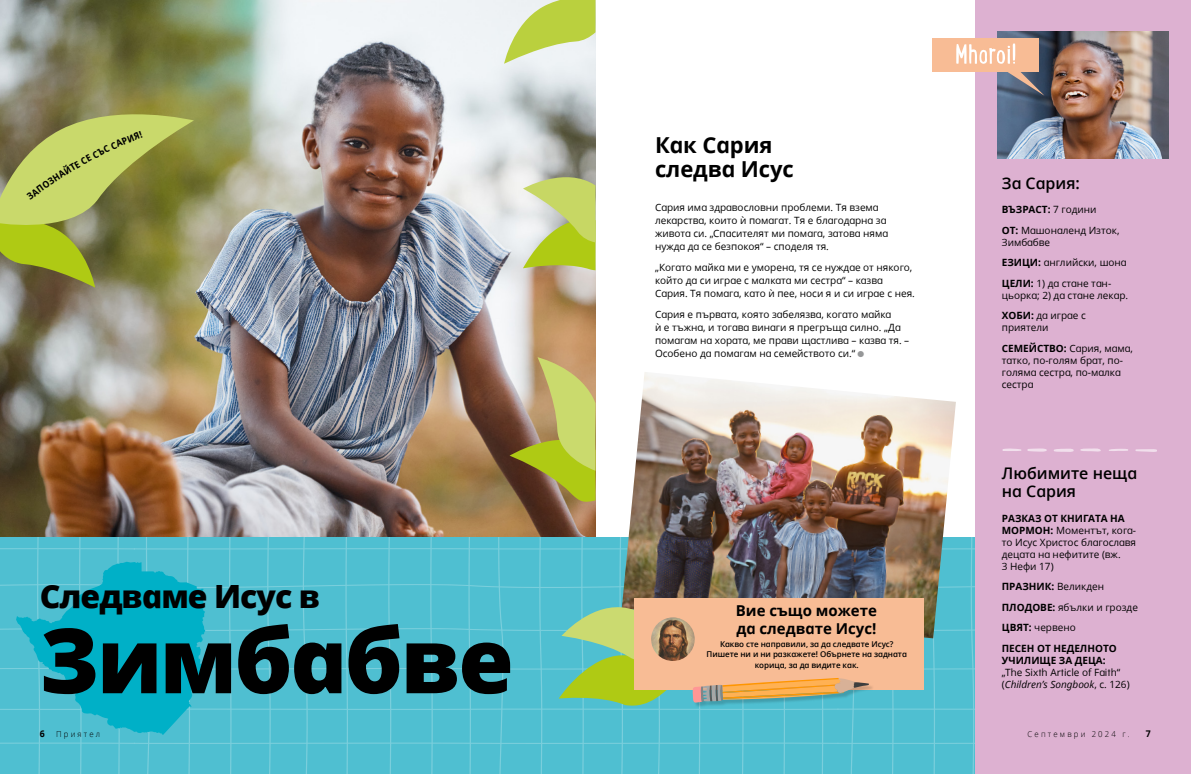
<style>
.page{position:relative;width:1191px;height:774px;background:#fff}
.page>*{position:absolute;margin:0;border:0;box-sizing:border-box;transform-origin:0 0}
.t1{font:800 90px "Dots Solidlds Lat";letter-spacing:-.03em;color:#000}
.t2{font:800 32px "Dots Solidlds Lat";letter-spacing:-.03em;color:#000}
.t3{font:700 22px/24px "Dots Solidlds Lat";letter-spacing:-.005em;color:#000}
.t4{font:600 16px/18px "Dots Solidlds Lat";color:#000}
.t5{font:700 15px/18px "Dots Solidlds Lat";color:#000}
.p2_10_15_Dots{font:10px/13.2px "Dots Solidlds Lat";color:#000}
.p2_10_12_Dots{font:10px/12px "Dots Solidlds Lat";color:#000}
.p2_10_12_Dots-2{font:700 10px "Dots Solidlds Lat";color:#000}
.t6{font:700 9.2px "Dots Solidlds Lat";color:#000;scale:.95 1}
.t7{font:300 8.2px "Dots Solidlds Lat";letter-spacing:.28em;color:#000;scale:.95 1}
.t8{font:600 8px/10.5px "Dots Solidlds Lat";letter-spacing:-.005em;color:#000;text-align:center}
.s1{font-family:"Ding P Ilds Dpi";font-size:8.5px;color:#969798}
.s2{font-weight:400}
.s3{font-weight:700}
.s4{font-style:italic}
</style>
<div class="page">
<img style="left:0;top:0;width:595px;height:537px">
<svg style="left:205px;top:537px;width:487px;height:237px;background:#51bfd1"></svg>
<div style="left:975px;top:0;width:216px;height:774px;background:#ddb1d1"></div>
<img style="left:998px;top:31px;width:170px;height:128px">
<svg style="left:1002px;top:448px;width:19px;height:3px"></svg>
<svg style="left:1027px;top:448px;width:20px;height:4px"></svg>
<svg style="left:1054px;top:448px;width:20px;height:4px"></svg>
<svg style="left:1080px;top:448px;width:21px;height:4px"></svg>
<svg style="left:1109px;top:449px;width:19px;height:2px"></svg>
<svg style="left:1135px;top:449px;width:22px;height:3px"></svg>
<img style="left:622px;top:372px;width:334px;height:233px">
<svg style="left:0;top:537px;width:205px;height:237px;background:#2eb9cd"></svg>
<div style="left:932px;top:38px;width:107px;height:34px;background:#f8bc95"></div>
<svg style="left:956px;top:43px;width:88px;height:53px"></svg>
<svg style="left:558px;top:605px;width:115px;height:104px;background:#8ec97c"></svg>
<svg style="left:523px;top:168px;width:72px;height:102px;background:#c3d076"></svg>
<svg style="left:509px;top:357px;width:86px;height:146px;background:#aca558"></svg>
<svg style="left:504px;top:0;width:91px;height:64px;background:#d0de8e"></svg>
<div style="left:634px;top:598px;width:290px;height:91px;background:#f8bc95"></div>
<svg style="left:692px;top:537px;width:283px;height:237px"></svg>
<img style="left:651px;top:617px;width:43px;height:44px;border-radius:22px">
<svg style="left:0;top:102px;width:194px;height:186px;background:#989e4b"></svg>
<p class="t2" style="left:40px;top:572px;width:282px">Следваме Исус в</p>
<p class="t1" style="left:40px;top:592px;width:476px">Зимбабве</p>
<p class="t3" style="left:655px;top:133px;width:140px">Как Сария следва Исус</p>
<p class="p2_10_15_Dots" style="left:655px;top:200px;width:234px">Сария има здравословни проблеми. Тя взема лекарства, които ѝ помагат. Тя е благодарна за живота си. „Спасителят ми помага, затова няма нужда да се безпокоя“ – споделя тя.</p>
<p class="p2_10_15_Dots" style="left:655px;top:261px;width:261px">„Когато майка ми е уморена, тя се нуждае от някого, който да си играе с малката ми сестра“ – казва<br>Сария. Тя помага, като ѝ пее, носи я и си играе с нея.</p>
<p class="p2_10_15_Dots" style="left:655px;top:307px;width:256px">Сария е първата, която забелязва, когато майка<br>ѝ е тъжна, и тогава винаги я прегръща силно. „Да помагам на хората, ме прави щастлива – казва тя. – Особено да помагам на семейството си.“ <span class="s1">●</span></p>
<p class="t5" style="left:736px;top:601px;width:143px">Вие също можете да следвате Исус!</p>
<p class="t8" style="left:706px;top:638px;width:202px">Какво сте направили, за да следвате Исус?<br>Пишете ни и ни разкажете! Обърнете на задната корица, за да видите как.</p>
<p class="t4" style="left:1001px;top:175px;width:80px">За Сария:</p>
<p class="p2_10_12_Dots-2" style="left:1001px;top:202px;width:96px">ВЪЗРАСТ: <span class="s2">7 години</span></p>
<p class="p2_10_12_Dots" style="left:1001px;top:224px;width:119px"><span class="s3">ОТ:</span> Машоналенд Изток,<br>Зимбабве</p>
<p class="p2_10_12_Dots" style="left:1001px;top:257px;width:126px"><span class="s3">ЕЗИЦИ:</span> английски, шона</p>
<p class="p2_10_12_Dots" style="left:1001px;top:277px;width:128px"><span class="s3">ЦЕЛИ:</span> 1) да стане тан&shy;цьорка; 2) да стане лекар.</p>
<p class="p2_10_12_Dots" style="left:1001px;top:310px;width:86px"><span class="s3">ХОБИ:</span> да играе с приятели</p>
<p class="p2_10_12_Dots" style="left:1001px;top:342px;width:133px"><span class="s3">СЕМЕЙСТВО:</span> Сария, мама, татко, по--голям брат, по-- голяма сестра, по--малка сестра</p>
<p class="t4" style="left:1001px;top:464px;width:137px">Любимите неща на Сария</p>
<p class="p2_10_12_Dots" style="left:1001px;top:512px;width:136px"><span class="s3">РАЗКАЗ ОТ КНИГАТА НА<br>МОРМОН:</span> Моментът, кога&shy;то Исус Христос благославя децата на нефитите (вж.<br>3 Нефи 17)</p>
<p class="p2_10_12_Dots-2" style="left:1001px;top:579px;width:104px">ПРАЗНИК: <span class="s2">Великден</span></p>
<p class="p2_10_12_Dots" style="left:1001px;top:601px;width:138px"><span class="s3">ПЛОДОВЕ:</span> ябълки и грозде</p>
<p class="p2_10_12_Dots" style="left:1001px;top:622px;width:75px"><span class="s3">ЦВЯТ:</span> червено</p>
<p class="p2_10_12_Dots" style="left:1001px;top:642px;width:129px"><span class="s3">ПЕСЕН ОТ НЕДЕЛНОТО<br>УЧИЛИЩЕ ЗА ДЕЦА:<br></span>„The Sixth Article of Faith“ (<span class="s4">Children’s Songbook</span>, с. 126)</p>
<p class="t6" style="left:40px;top:727px;width:7px">6</p>
<p class="t7" style="left:56px;top:728px;width:48px">Приятел</p>
<p class="t7" style="left:1027px;top:728px;width:109px">Септември 2024 г.</p>
<p class="t6" style="left:1146px;top:727px;width:7px">7</p>
</div>
